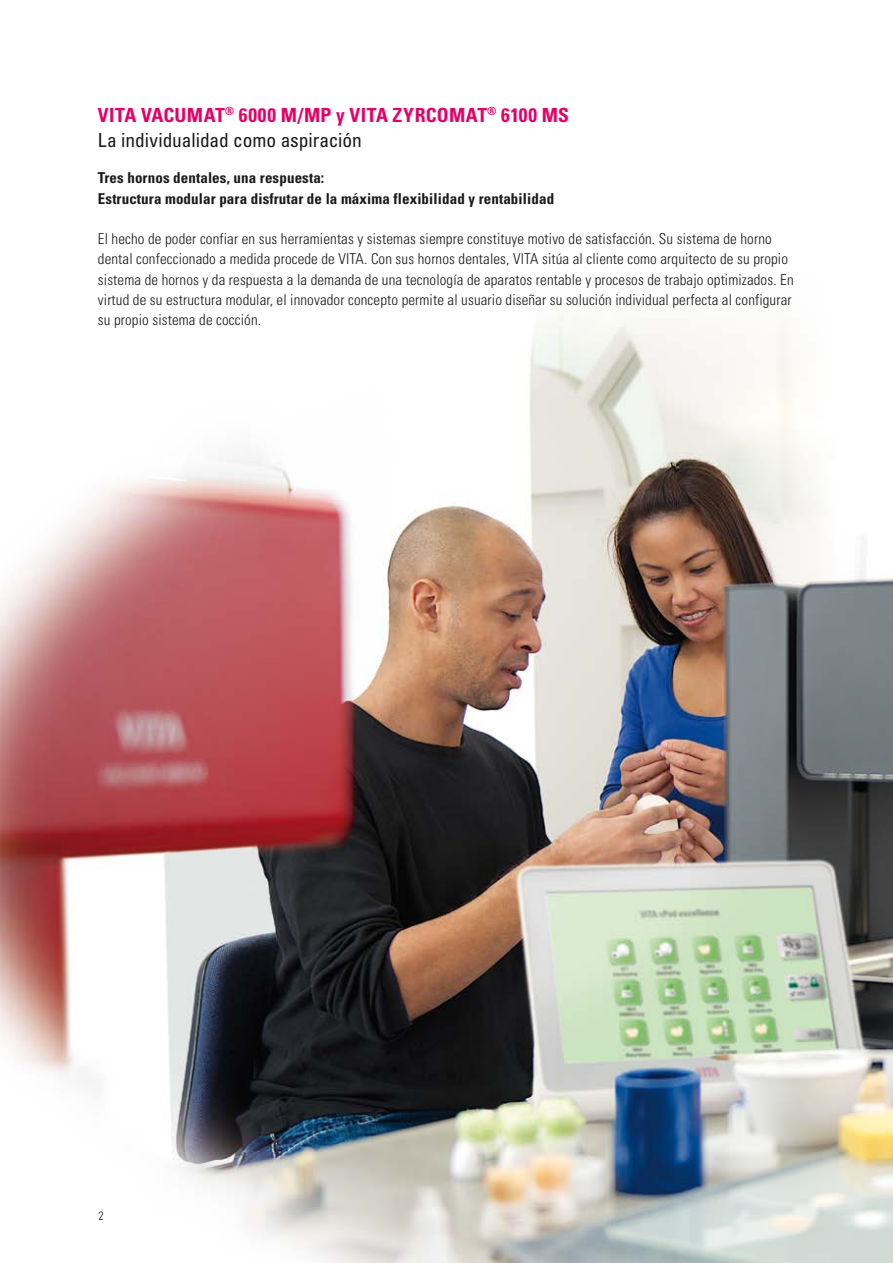
<style>
.page{position:relative;width:893px;height:1263px;background:#fff}
.page>*{position:absolute;margin:0;border:0;box-sizing:border-box;transform-origin:0 0}
.t1{font:700 condensed 19.5px "Univers LT";letter-spacing:.02em;color:#e50068}
.t2{font:condensed 19.5px "Univers LT";color:#1a1a1a}
.t3{font:300 condensed 15px/20.2px "Univers LT";letter-spacing:.01em;color:#1a1a1a}
.t4{font:700 condensed 15px/20.2px "Univers LT";letter-spacing:.01em;color:#1a1a1a}
.t5{font:300 condensed 12px "Univers LT";color:#1a1a1a}
</style>
<div class="page">
<img style="left:0;top:311px;width:893px;height:952px">
<h1 class="t1" style="left:98px;top:103px;width:473px">VITA VACUMAT<sup>®</sup> 6000 M/MP y VITA ZYRCOMAT<sup>®</sup> 6100 MS</h1>
<h1 class="t2" style="left:98px;top:128px;width:266px">La individualidad como aspiración</h1>
<p class="t4" style="left:98px;top:168px;width:458px">Tres hornos dentales, una respuesta:<br>Estructura modular para disfrutar de la máxima flexibilidad y rentabilidad</p>
<p class="t3" style="left:98px;top:229px;width:697px">El hecho de poder confiar en sus herramientas y sistemas siempre constituye motivo de satisfacción. Su sistema de horno dental confeccionado a medida procede de VITA. Con sus hornos dentales, VITA sitúa al cliente como arquitecto de su propio sistema de hornos y da respuesta a la demanda de una tecnología de aparatos rentable y procesos de trabajo optimizados. En virtud de su estructura modular, el innovador concepto permite al usuario diseñar su solución individual perfecta al configurar su propio sistema de cocción.</p>
<p class="t5" style="left:99px;top:1208px;width:7px">2</p>
</div>
